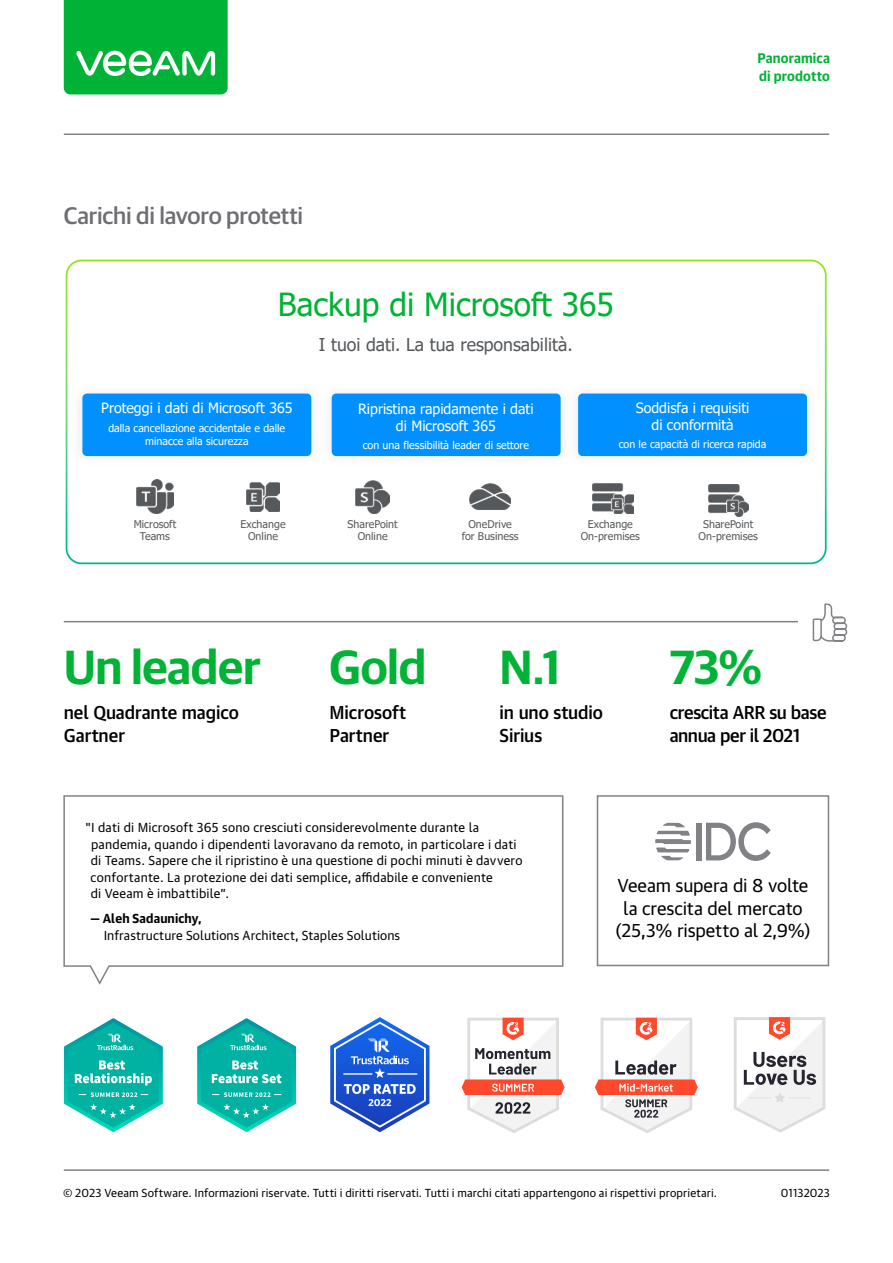
<style>
.page{position:relative;width:893px;height:1263px;background:#fff}
.page>*{position:absolute;margin:0;border:0;box-sizing:border-box;transform-origin:0 0}
.t1{font:600 48px "Guardian Sans Cy";letter-spacing:-.01em;color:#00b336}
.t2{font:31.8px "Tahoma";color:#00b336}
.t3{font:500 24px "Guardian Sans Cy";letter-spacing:-.01em;color:#6d6e71}
.t4{font:500 18px/22.5px "Guardian Text Sans Cy";letter-spacing:-.005em;color:#000}
.t5{font:18px/22.5px "Guardian Text Sans Cy";letter-spacing:-.01em;color:#000;text-align:center}
.t6{font:17.7px "Tahoma";color:#56595c}
.t7{font:14.1px/16.8px "Tahoma";color:#fff;text-align:center}
.t8{font:700 13.5px/18px "Guardian Text Sans Cy";letter-spacing:.01em;color:#00b336}
.t9{font:12.6px/16.5px "Guardian Text Sans Cy";letter-spacing:.015em;color:#000}
.t10{font:700 12.6px "Guardian Text Sans Cy";letter-spacing:.01em;color:#000}
.t11{font:11.25px "Guardian Text Sans Cy";letter-spacing:.01em;color:#000}
.t12{font:10.65px/13.2px "Tahoma";color:#fff;text-align:center}
.t13{font:10.65px/12.3px "Tahoma";color:#56595c;text-align:center}
</style>
<div class="page">
<hr style="left:64px;top:1169px;width:765px;height:2px;background:#808285">
<svg style="left:64px;top:0;width:164px;height:94px;background:#19ba4a"></svg>
<hr style="left:64px;top:134px;width:765px;height:1px;background:#808285">
<div style="left:696px;top:823px;width:6px;height:37px;background:#808285"></div>
<svg style="left:706px;top:822px;width:65px;height:39px"></svg>
<svg style="left:655px;top:823px;width:36px;height:37px"></svg>
<div style="left:597px;top:795px;width:232px;height:171px;border:2px solid #808285"></div>
<svg style="left:63px;top:795px;width:501px;height:190px"></svg>
<hr style="left:64px;top:621px;width:767px;height:1px;background:#808285">
<svg style="left:66px;top:260px;width:761px;height:304px"></svg>
<img style="left:66px;top:379px;width:249px;height:92px">
<div style="left:82px;top:393px;width:229px;height:63px;background:#0090ff;border-radius:5px"></div>
<img style="left:315px;top:379px;width:246px;height:92px">
<div style="left:332px;top:393px;width:229px;height:63px;background:#0090ff;border-radius:5px"></div>
<img style="left:561px;top:379px;width:263px;height:92px">
<div style="left:578px;top:393px;width:229px;height:63px;background:#0090ff;border-radius:5px"></div>
<svg style="left:595px;top:1018px;width:103px;height:115px"></svg>
<svg style="left:734px;top:1017px;width:91px;height:116px"></svg>
<svg style="left:462px;top:1018px;width:103px;height:115px"></svg>
<svg style="left:330px;top:1017px;width:99px;height:115px"></svg>
<svg style="left:197px;top:1018px;width:99px;height:114px"></svg>
<svg style="left:64px;top:1018px;width:99px;height:114px"></svg>
<div style="left:798px;top:592px;width:63px;height:63px;background:#fff"></div>
<svg style="left:812px;top:603px;width:36px;height:39px"></svg>
<h3 class="t3" style="left:64px;top:199px;width:241px">Carichi di lavoro protetti</h3>
<h2 class="t2" style="left:278px;top:283px;width:337px">Backup di Microsoft 365</h2>
<h3 class="t6" style="left:319px;top:333px;width:256px">I tuoi dati. La tua responsabilità.</h3>
<p class="t8" style="left:757px;top:48px;width:74px">Panoramica di prodotto</p>
<p class="t7" style="left:101px;top:400px;width:193px">Proteggi i dati di Microsoft 365</p>
<p class="t12" style="left:108px;top:422px;width:178px">dalla cancellazione accidentale e dalle minacce alla sicurezza</p>
<p class="t7" style="left:358px;top:401px;width:177px">Ripristina rapidamente i dati di Microsoft 365</p>
<p class="t12" style="left:363px;top:439px;width:168px">con una flessibilità leader di settore</p>
<p class="t7" style="left:636px;top:400px;width:115px">Soddisfa i requisiti di conformità</p>
<p class="t12" style="left:619px;top:438px;width:149px">con le capacità di ricerca rapida</p>
<p class="t13" style="left:134px;top:518px;width:44px">Microsoft<br>Teams</p>
<p class="t13" style="left:581px;top:518px;width:61px">Exchange<br>On-premises</p>
<p class="t13" style="left:699px;top:518px;width:61px">SharePoint<br>On-premises</p>
<p class="t13" style="left:241px;top:518px;width:46px">Exchange<br>Online</p>
<p class="t13" style="left:348px;top:518px;width:52px">SharePoint<br>Online</p>
<p class="t13" style="left:462px;top:518px;width:58px">OneDrive for Business</p>
<h1 class="t1" style="left:64px;top:632px;width:199px">Un leader</h1>
<h3 class="t4" style="left:64px;top:700px;width:177px">nel Quadrante magico<br>Gartner</h3>
<h1 class="t1" style="left:330px;top:632px;width:98px">Gold</h1>
<h3 class="t4" style="left:330px;top:700px;width:78px">Microsoft<br>Partner</h3>
<h1 class="t1" style="left:500px;top:632px;width:62px">N.1</h1>
<h3 class="t4" style="left:500px;top:700px;width:105px">in uno studio<br>Sirius</h3>
<h1 class="t1" style="left:670px;top:632px;width:94px">73%</h1>
<h3 class="t4" style="left:670px;top:700px;width:158px">crescita ARR su base annua per il 2021</h3>
<p class="t9" style="left:91px;top:818px;width:433px;text-indent:-5px">"I dati di Microsoft 365 sono cresciuti considerevolmente durante la pandemia, quando i dipendenti lavoravano da remoto, in particolare i dati di Teams. Sapere che il ripristino è una questione di pochi minuti è davvero confortante. La protezione dei dati semplice, affidabile e conveniente<br>di Veeam è imbattibile”.</p>
<p class="t10" style="left:90px;top:908px;width:113px">— Aleh Sadaunichy,</p>
<p class="t9" style="left:104px;top:925px;width:298px">Infrastructure Solutions Architect, Staples Solutions</p>
<h3 class="t5" style="left:615px;top:873px;width:196px">Veeam supera di 8 volte la crescita del mercato (25,3% rispetto al 2,9%)</h3>
<p class="t11" style="left:63px;top:1184px;width:656px">© 2023 Veeam Software. Informazioni riservate. Tutti i diritti riservati. Tutti i marchi citati appartengono ai rispettivi proprietari.</p>
<p class="t11" style="left:781px;top:1184px;width:51px">01132023</p>
</div>
